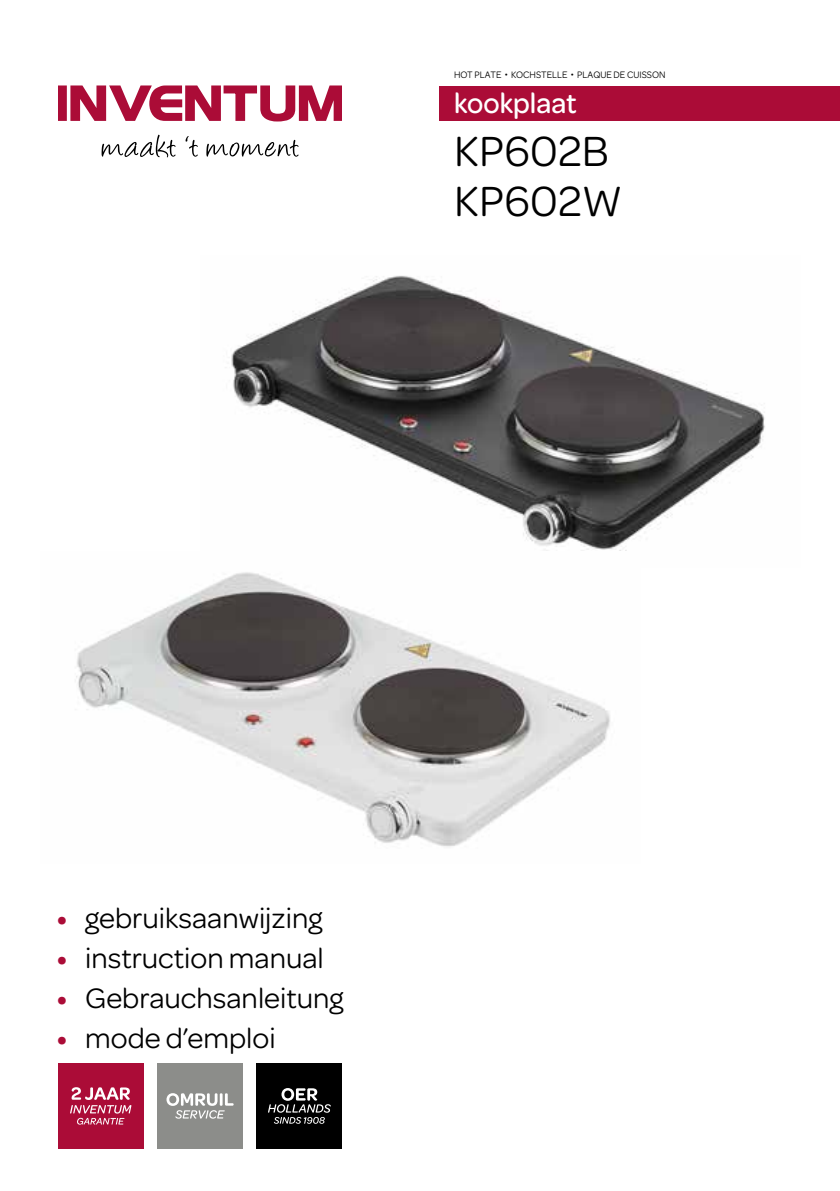
<style>
.page{position:relative;width:840px;height:1191px;background:#fff}
.page>*{position:absolute;margin:0;border:0;box-sizing:border-box;transform-origin:0 0}
.t1{font:45px/50px "Omnes";color:#000}
.t2{font:30px "Omnes";color:#000}
.t3{font:500 30px "Omnes";color:#fff;scale:.95 1}
.t4{font:10px "Omnes";color:#000;scale:.95 1}
.s1{font-weight:600;color:#ab0c37}
</style>
<div class="page">
<div style="left:58px;top:1063px;width:85px;height:85px;background:#ab0c37"></div>
<svg style="left:70px;top:1087px;width:61px;height:37px"></svg>
<div style="left:439px;top:86px;width:400px;height:34px;background:#ab0c37"></div>
<svg style="left:101px;top:135px;width:74px;height:22px"></svg>
<svg style="left:185px;top:136px;width:13px;height:21px"></svg>
<svg style="left:206px;top:140px;width:92px;height:17px"></svg>
<div style="left:58px;top:86px;width:8px;height:34px;background:#ab0c37"></div>
<div style="left:58px;top:85px;width:9px;height:36px;border:2px solid #ab0c37"></div>
<svg style="left:70px;top:85px;width:272px;height:37px"></svg>
<div style="left:157px;top:1063px;width:85px;height:85px;background:#8c8d8a"></div>
<svg style="left:166px;top:1093px;width:67px;height:25px"></svg>
<div style="left:257px;top:1063px;width:85px;height:85px;background:#000"></div>
<svg style="left:268px;top:1088px;width:62px;height:35px"></svg>
<img style="left:231px;top:275px;width:534px;height:276px">
<img style="left:75px;top:572px;width:535px;height:275px">
<p class="t4" style="left:454px;top:68px;width:224px">HOT PLATE • KOCHSTELLE • PLAQUE DE CUISSON</p>
<p class="t3" style="left:454px;top:82px;width:130px">kookplaat</p>
<h1 class="t1" style="left:454px;top:124px;width:170px">KP602B<br>KP602W</h1>
<p class="t2" style="left:57px;top:898px;width:267px"><span class="s1">•</span> gebruiksaanwijzing</p>
<p class="t2" style="left:57px;top:938px;width:268px"><span class="s1">•</span> instruction manual</p>
<p class="t2" style="left:57px;top:978px;width:288px"><span class="s1">•</span> Gebrauchsanleitung</p>
<p class="t2" style="left:57px;top:1018px;width:220px"><span class="s1">•</span> mode d’emploi</p>
</div>
